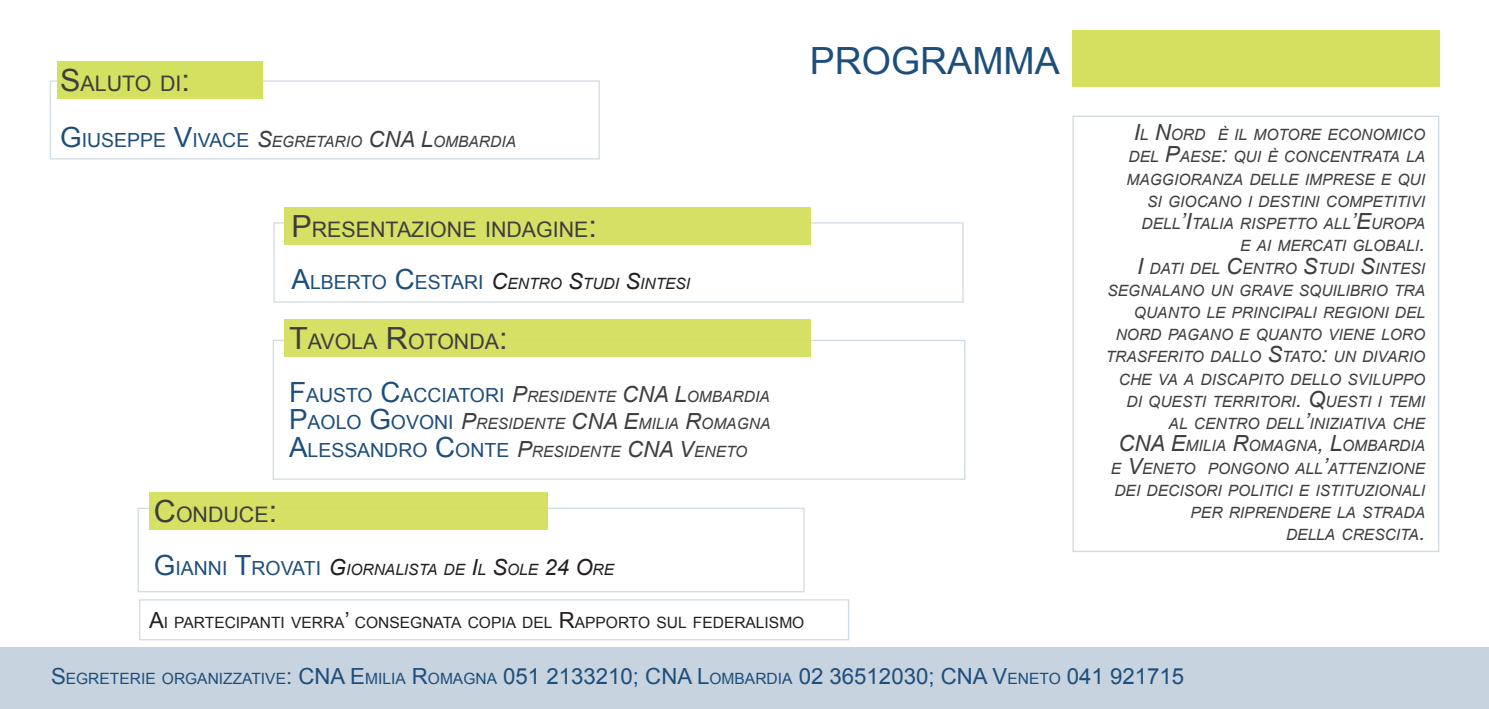
<style>
.page{position:relative;width:1489px;height:709px;background:#fff}
.page>*{position:absolute;margin:0;border:0;box-sizing:border-box;transform-origin:0 0}
.t1{font:37.5px "Arial";color:#1d4e7c}
.t2{font:22.25px "Arial";color:#1d4e7c}
.t3{font:21.5px "Arial";color:#3e3e3f}
.t4{font:italic 15.5px/22.2px "Arial";color:#3e3e3f;text-align:right}
.t5{font:italic 15.5px "Arial";color:#231f20}
.t6{font:15.5px "Arial";color:#231f20}
.s1{font-size:30.5px}
.s2{font-style:normal;font-size:27.75px;color:#1d4e7c}
.s3{font-style:normal;font-size:19.5px;color:#1d4e7c}
.s4{font-size:22.25px}
.s5{font-size:15.5px}
</style>
<div class="page">
<div style="left:1071px;top:30px;width:368px;height:57px;background:#d4e05f"></div>
<div style="left:0;top:647px;width:1488px;height:62px;background:#c7d3de"></div>
<div style="left:57px;top:62px;width:205px;height:37px;background:#d4e05f"></div>
<div style="left:284px;top:319px;width:526px;height:38px;background:#d4e05f"></div>
<div style="left:285px;top:207px;width:525px;height:37px;background:#d4e05f"></div>
<div style="left:149px;top:493px;width:399px;height:37px;background:#d4e05f"></div>
<p class="t3" style="left:60px;top:69px;width:131px"><span class="s1">S</span>ALUTO DI<span class="s1">:</span></p>
<p class="t4" style="left:60px;top:130px;width:457px"><span class="s2">G</span> <span class="s3">IUSEPPE</span> <span class="s2">V</span><span class="s3">IVACE</span> <span class="s4">S</span>EGRETARIO <span class="s4">CNA L</span>OMBARDIA</p>
<p class="t1" style="left:809px;top:36px;width:28px">PROGRA</p>
<p class="t1" style="left:972px;top:36px;width:89px">MMA</p>
<p class="t3" style="left:291px;top:215px;width:307px"><span class="s1">P</span>RESENTAZIONE INDAGINE<span class="s1">:</span></p>
<p class="t5" style="left:291px;top:274px;width:400px"><span class="s2">A</span><span class="s3">LBERTO</span> <span class="s2">C</span><span class="s3">ESTARI</span> <span class="s4">C</span>ENTRO <span class="s4">S</span>TUDI <span class="s4">S</span>INTESI</p>
<p class="t3" style="left:289px;top:327px;width:220px"><span class="s1">T</span>AVOLA <span class="s1">R</span>OTONDA<span class="s1">:</span></p>
<p class="t4" style="left:289px;top:385px;width:482px"><span class="s2">F</span><span class="s3">AUSTO</span> <span class="s2">C</span><span class="s3">ACC IATORI</span> <span class="s4">P</span>RESIDENTE <span class="s4">CNA L</span>OMBARDIA</p>
<p class="t4" style="left:289px;top:413px;width:483px"><span class="s2">P</span><span class="s3">AOLO</span> <span class="s2">G</span> <span class="s3">OVONI</span> <span class="s4">P</span>RESIDENTE <span class="s4">CNA E</span>MILIA <span class="s4">R</span>OMAGNA</p>
<p class="t4" style="left:289px;top:441px;width:460px"><span class="s2">A</span><span class="s3">LESSANDRO</span> <span class="s2">C</span><span class="s3">ONTE</span> <span class="s4">P</span>RESIDENTE <span class="s4">CNA V</span>ENETO</p>
<p class="t3" style="left:154px;top:500px;width:125px"><span class="s1">C</span>ONDUCE<span class="s1">:</span></p>
<p class="t5" style="left:154px;top:559px;width:462px"><span class="s2">G</span> <span class="s3">IANNI</span> <span class="s2">T</span><span class="s3">ROVATI</span> <span class="s4">G</span>IORNALISTA DE <span class="s4">I</span>L <span class="s4">S</span>OLE <span class="s4">24 O</span>RE</p>
<p class="t6" style="left:149px;top:612px;width:657px"><span class="s4">A</span>I PARTECIPANTI VERRA<span class="s4">’</span> CONSEGNATA COPIA DEL <span class="s4">R</span>APPORTO SUL FEDERALISMO</p>
<p class="t4" style="left:1126px;top:124px;width:300px"><span class="s4">I</span>L <span class="s4">N</span>ORD È IL MOTORE ECONOMICO<br>DEL <span class="s4">P</span>AESE<span class="s4">:</span> QUI È CONCENTRATA LA<br>MAGGIORANZA DELLE IMPRESE E QUI<br>SI GIOCANO I DESTINI COMPETITIVI<br>DELL <span class="s4">’I</span>TALIA RISPETTO ALL <span class="s4">’E</span>UROPA</p>
<p class="t4" style="left:1239px;top:235px;width:187px">E AI MERCATI GLOBALI<span class="s4">.</span></p>
<p class="t4" style="left:1105px;top:257px;width:321px"><span class="s4">I</span> DATI DEL <span class="s4">C</span>ENTRO <span class="s4">S</span>TUDI <span class="s4">S</span>INTESI SEGNALANO UN GRAVE SQUILIBRIO TRA QUANTO LE PRINCIPALI REGIONI DEL NORD PAGANO E QUANTO VIENE LORO TRASFERITO DALL O <span class="s4">S</span>TATO<span class="s4">:</span> UN DIVARIO CHE VA A DISCAPITO DELL O SVILUPPO DI QUESTI TERRITORI<span class="s4">. Q</span>UESTI I TEMI</p>
<p class="t4" style="left:1168px;top:413px;width:258px">AL CENTRO DELL <span class="s4">’</span>INIZIATIVA CHE</p>
<p class="t4" style="left:1110px;top:435px;width:316px"><span class="s4">CNA E</span>MILIA <span class="s4">R</span>OMAGNA<span class="s4">, L</span>OMBARDIA<br>E <span class="s4">V</span>ENETO PONGONO ALL <span class="s4">’</span>ATTENZIONE<br>DEI DECISORI POLITICI E ISTITUZIONALI<br>PER RIPRENDERE LA STRADA</p>
<p class="t4" style="left:1285px;top:524px;width:141px">DELLA CRESCITA<span class="s4">.</span></p>
<p class="t2" style="left:51px;top:661px;width:1134px">S<span class="s5">EGRETERIE ORGANIZZATIVE</span>: CNA E <span class="s5">MILIA</span> R<span class="s5">OMAGNA</span> 051 2133210; CNA L<span class="s5">OMBARDIA</span> 02 36512030; CNA V<span class="s5">ENETO</span> 041 921715</p>
</div>
